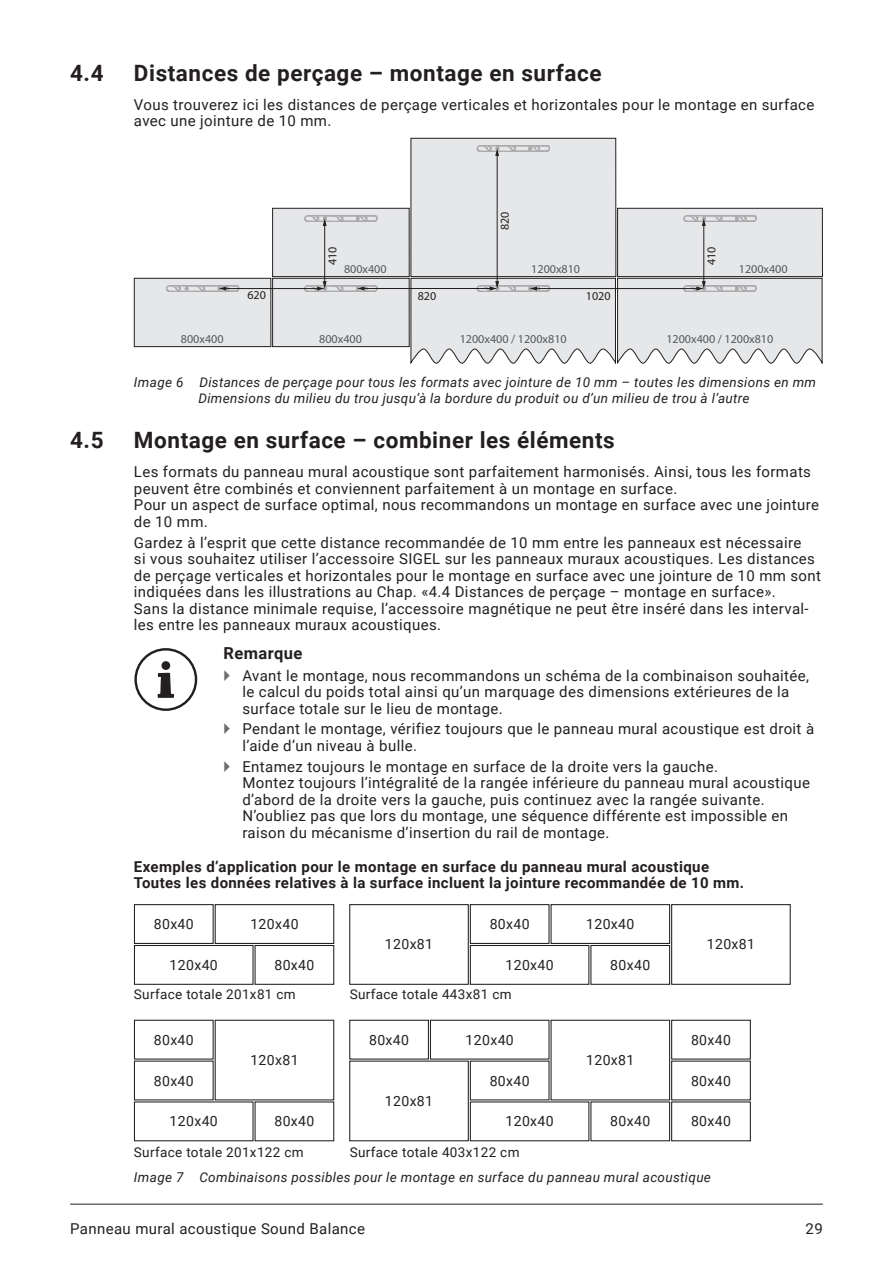
<style>
.page{position:relative;width:893px;height:1263px;background:#fff}
.page>*{position:absolute;margin:0;border:0;box-sizing:border-box;transform-origin:0 0}
.t1{font:700 22.5px "Roboto";letter-spacing:.025em;color:#231f20}
.t2{font:700 16.5px "Roboto";letter-spacing:.025em;color:#231f20}
.t3{font:15px/16.5px "Roboto";letter-spacing:.025em;color:#231f20}
.t4{font:700 15px/16.5px "Roboto";letter-spacing:.025em;color:#231f20}
.t5{font:14.1px "Roboto";letter-spacing:.025em;color:#231f20}
.t6{font:italic 13.5px/16.2px "Roboto";letter-spacing:.025em;color:#231f20;text-align:center}
.t7{font:13.5px "Roboto";letter-spacing:.025em;color:#231f20}
.t8{font:12px "Myriad Pro";color:#57585a}
.t9{font:12px "Myriad Pro";color:#231f20}
</style>
<div class="page">
<hr style="left:70px;top:1204px;width:753px;height:1px;background:#231f20">
<div style="left:134px;top:278px;width:137px;height:69px;background:#e6e7e9"></div>
<div style="left:134px;top:278px;width:137px;height:69px;border:1px solid #231f20"></div>
<div style="left:273px;top:278px;width:136px;height:69px;background:#e6e7e9"></div>
<div style="left:272px;top:278px;width:138px;height:69px;border:1px solid #231f20"></div>
<hr style="left:225px;top:288px;width:94px;height:1px;background:#231f20">
<svg style="left:166px;top:285px;width:74px;height:7px"></svg>
<hr style="left:363px;top:288px;width:128px;height:1px;background:#231f20">
<div style="left:273px;top:208px;width:136px;height:69px;background:#e6e7e9"></div>
<div style="left:272px;top:208px;width:138px;height:69px;border:1px solid #231f20"></div>
<hr style="left:324px;top:225px;width:1px;height:57px;background:#231f20">
<svg style="left:304px;top:281px;width:74px;height:11px"></svg>
<svg style="left:304px;top:215px;width:74px;height:11px"></svg>
<div style="left:411px;top:138px;width:205px;height:139px;background:#e6e7e9"></div>
<div style="left:411px;top:138px;width:205px;height:139px;border:1px solid #231f20"></div>
<hr style="left:497px;top:155px;width:1px;height:127px;background:#231f20">
<svg style="left:477px;top:145px;width:73px;height:11px"></svg>
<div style="left:618px;top:208px;width:204px;height:69px;background:#e6e7e9"></div>
<div style="left:617px;top:208px;width:206px;height:69px;border:1px solid #231f20"></div>
<hr style="left:703px;top:225px;width:1px;height:57px;background:#231f20">
<svg style="left:410px;top:278px;width:413px;height:86px;background:#dedfe0"></svg>
<svg style="left:684px;top:215px;width:73px;height:11px"></svg>
<div style="left:134px;top:648px;width:63px;height:63px;border:2px solid #231f20;border-radius:50%"></div>
<svg style="left:157px;top:672px;width:18px;height:39px"></svg>
<div style="left:162px;top:662px;width:8px;height:7px;background:#231f20;border-radius:50%"></div>
<div style="left:161px;top:661px;width:9px;height:9px;border:1px solid #231f20;border-radius:50%"></div>
<div style="left:134px;top:904px;width:80px;height:40px;border:1px solid #231f20"></div>
<div style="left:215px;top:904px;width:119px;height:40px;border:1px solid #231f20"></div>
<div style="left:349px;top:904px;width:120px;height:81px;border:1px solid #231f20"></div>
<div style="left:134px;top:945px;width:120px;height:40px;border:1px solid #231f20"></div>
<div style="left:255px;top:945px;width:79px;height:40px;border:1px solid #231f20"></div>
<div style="left:470px;top:904px;width:80px;height:40px;border:1px solid #231f20"></div>
<div style="left:470px;top:945px;width:119px;height:40px;border:1px solid #231f20"></div>
<div style="left:550px;top:904px;width:120px;height:40px;border:1px solid #231f20"></div>
<div style="left:590px;top:945px;width:80px;height:40px;border:1px solid #231f20"></div>
<div style="left:671px;top:904px;width:120px;height:81px;border:1px solid #231f20"></div>
<div style="left:134px;top:1020px;width:80px;height:39px;border:1px solid #231f20"></div>
<div style="left:134px;top:1101px;width:120px;height:40px;border:1px solid #231f20"></div>
<div style="left:215px;top:1020px;width:119px;height:80px;border:1px solid #231f20"></div>
<div style="left:255px;top:1101px;width:79px;height:40px;border:1px solid #231f20"></div>
<div style="left:349px;top:1020px;width:80px;height:39px;border:1px solid #231f20"></div>
<div style="left:349px;top:1060px;width:120px;height:81px;border:1px solid #231f20"></div>
<div style="left:430px;top:1020px;width:120px;height:39px;border:1px solid #231f20"></div>
<div style="left:470px;top:1101px;width:119px;height:40px;border:1px solid #231f20"></div>
<div style="left:550px;top:1020px;width:120px;height:80px;border:1px solid #231f20"></div>
<div style="left:590px;top:1101px;width:80px;height:40px;border:1px solid #231f20"></div>
<div style="left:671px;top:1101px;width:80px;height:40px;border:1px solid #231f20"></div>
<div style="left:671px;top:1060px;width:80px;height:40px;border:1px solid #231f20"></div>
<div style="left:671px;top:1020px;width:80px;height:39px;border:1px solid #231f20"></div>
<h1 class="t1" style="left:70px;top:57px;width:35px">4.4</h1>
<h1 class="t1" style="left:134px;top:57px;width:469px">Distances de perçage – montage en surface</h1>
<p class="t3" style="left:134px;top:96px;width:682px">Vous trouverez ici les distances de perçage verticales et horizontales pour le montage en surface avec une jointure de 10 mm.</p>
<p class="t8" style="left:181px;top:331px;width:44px">800x400</p>
<p class="t9" style="left:247px;top:288px;width:20px">620</p>
<p class="t9" style="left:325px;top:265px;width:20px;rotate:-90deg">410</p>
<p class="t8" style="left:344px;top:261px;width:44px">800x400</p>
<p class="t9" style="left:418px;top:289px;width:20px">820</p>
<p class="t9" style="left:497px;top:230px;width:20px;rotate:-90deg">820</p>
<p class="t8" style="left:531px;top:261px;width:50px">1200x810</p>
<p class="t9" style="left:586px;top:289px;width:26px">1020</p>
<p class="t8" style="left:319px;top:331px;width:44px">800x400</p>
<p class="t8" style="left:460px;top:331px;width:108px">1200x400 / 1200x810</p>
<p class="t9" style="left:704px;top:265px;width:20px;rotate:-90deg">410</p>
<p class="t8" style="left:739px;top:261px;width:50px">1200x400</p>
<p class="t8" style="left:666px;top:331px;width:108px">1200x400 / 1200x810</p>
<p class="t6" style="left:134px;top:373px;width:684px">Image 6 Distances de perçage pour tous les formats avec jointure de 10 mm – toutes les dimensions en mm<br>Dimensions du milieu du trou jusqu’à la bordure du produit ou d’un milieu de trou à l’autre</p>
<h1 class="t1" style="left:70px;top:424px;width:35px">4.5</h1>
<h1 class="t1" style="left:134px;top:424px;width:482px">Montage en surface – combiner les éléments</h1>
<p class="t3" style="left:134px;top:463px;width:687px">Les formats du panneau mural acoustique sont parfaitement harmonisés. Ainsi, tous les formats peuvent être combinés et conviennent parfaitement à un montage en surface.<br>Pour un aspect de surface optimal, nous recommandons un montage en surface avec une jointure de 10 mm.</p>
<p class="t3" style="left:134px;top:533px;width:689px">Gardez à l’esprit que cette distance recommandée de 10 mm entre les panneaux est nécessaire<br>si vous souhaitez utiliser l’accessoire SIGEL sur les panneaux muraux acoustiques. Les distances de perçage verticales et horizontales pour le montage en surface avec une jointure de 10 mm sont indiquées dans les illustrations au Chap. «4.4 Distances de perçage – montage en surface».<br>Sans la distance minimale requise, l’accessoire magnétique ne peut être inséré dans les interval&shy;les entre les panneaux muraux acoustiques.</p>
<p class="t2" style="left:224px;top:642px;width:80px">Remarque</p>
<p class="t3" style="left:242px;top:666px;width:568px">Avant le montage, nous recommandons un schéma de la combinaison souhaitée, le calcul du poids total ainsi qu’un marquage des dimensions extérieures de la surface totale sur le lieu de montage.</p>
<p class="t3" style="left:242px;top:720px;width:573px">Pendant le montage, vérifiez toujours que le panneau mural acoustique est droit à l’aide d’un niveau à bulle.</p>
<p class="t3" style="left:242px;top:757px;width:569px">Entamez toujours le montage en surface de la droite vers la gauche.<br>Montez toujours l’intégralité de la rangée inférieure du panneau mural acoustique d’abord de la droite vers la gauche, puis continuez avec la rangée suivante.<br>N’oubliez pas que lors du montage, une séquence différente est impossible en raison du mécanisme d’insertion du rail de montage.</p>
<p class="t4" style="left:134px;top:858px;width:612px">Exemples d’application pour le montage en surface du panneau mural acoustique<br>Toutes les données relatives à la surface incluent la jointure recommandée de 10 mm.</p>
<p class="t5" style="left:154px;top:914px;width:41px">80x40</p>
<p class="t5" style="left:250px;top:914px;width:50px">120x40</p>
<p class="t5" style="left:385px;top:934px;width:50px">120x81</p>
<p class="t5" style="left:170px;top:955px;width:50px">120x40</p>
<p class="t5" style="left:274px;top:955px;width:41px">80x40</p>
<p class="t5" style="left:490px;top:914px;width:41px">80x40</p>
<p class="t5" style="left:505px;top:955px;width:50px">120x40</p>
<p class="t5" style="left:586px;top:914px;width:50px">120x40</p>
<p class="t5" style="left:610px;top:955px;width:41px">80x40</p>
<p class="t5" style="left:707px;top:934px;width:50px">120x81</p>
<p class="t7" style="left:134px;top:985px;width:163px">Surface totale 201x81 cm</p>
<p class="t7" style="left:350px;top:985px;width:163px">Surface totale 443x81 cm</p>
<p class="t5" style="left:154px;top:1030px;width:41px">80x40</p>
<p class="t5" style="left:154px;top:1070px;width:41px">80x40</p>
<p class="t5" style="left:170px;top:1111px;width:50px">120x40</p>
<p class="t5" style="left:250px;top:1050px;width:50px">120x81</p>
<p class="t5" style="left:274px;top:1111px;width:41px">80x40</p>
<p class="t5" style="left:369px;top:1030px;width:41px">80x40</p>
<p class="t5" style="left:385px;top:1091px;width:50px">120x81</p>
<p class="t5" style="left:466px;top:1030px;width:50px">120x40</p>
<p class="t5" style="left:490px;top:1070px;width:41px">80x40</p>
<p class="t5" style="left:505px;top:1111px;width:50px">120x40</p>
<p class="t5" style="left:586px;top:1050px;width:50px">120x81</p>
<p class="t5" style="left:691px;top:1030px;width:41px">80x40</p>
<p class="t5" style="left:691px;top:1070px;width:41px">80x40</p>
<p class="t5" style="left:610px;top:1111px;width:41px">80x40</p>
<p class="t5" style="left:691px;top:1111px;width:41px">80x40</p>
<p class="t7" style="left:134px;top:1142px;width:171px">Surface totale 201x122 cm</p>
<p class="t7" style="left:350px;top:1142px;width:171px">Surface totale 403x122 cm</p>
<p class="t6" style="left:134px;top:1168px;width:578px">Image 7 Combinaisons possibles pour le montage en surface du panneau mural acoustique</p>
<p class="t3" style="left:70px;top:1220px;width:296px">Panneau mural acoustique Sound Balance</p>
<p class="t3" style="left:806px;top:1220px;width:19px">29</p>
</div>
